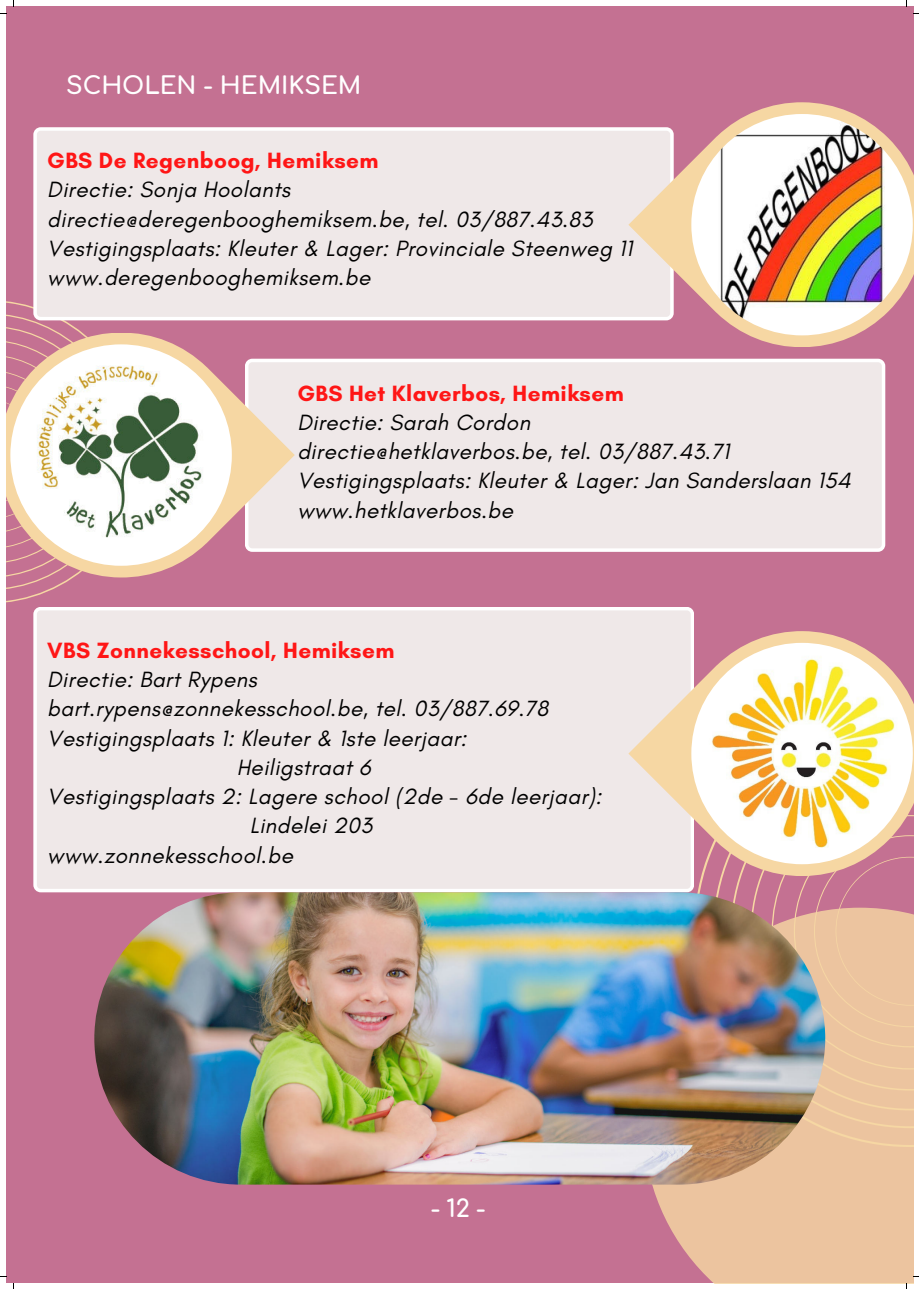
<style>
.page{position:relative;width:919px;height:1289px;background:#fff}
.page>*{position:absolute;margin:0;border:0;box-sizing:border-box;transform-origin:0 0}
.t1{font:700 24px "Comfortaa";color:#fff}
.t2{font:italic 22.5px/29.2px "Glacial Indifference";letter-spacing:.02em;color:#000}
.t3{font:700 22.5px "Glacial Indifference";letter-spacing:.02em;color:#ff1616}
</style>
<div class="page">
<div style="left:6px;top:6px;width:907px;height:1277px;background:#c47192"></div>
<svg style="left:716px;top:876px;width:145px;height:31px"></svg>
<div style="left:33px;top:607px;width:661px;height:285px;background:#efe8e8"></div>
<svg style="left:6px;top:301px;width:134px;height:302px"></svg>
<svg style="left:643px;top:907px;width:270px;height:375px;background:#e9be9d"></svg>
<img style="left:94px;top:892px;width:731px;height:292px;border-radius:146px">
<div style="left:33px;top:127px;width:595px;height:193px;background:#efe8e8"></div>
<svg style="left:628px;top:102px;width:285px;height:245px"></svg>
<img style="left:691px;top:114px;width:221px;height:221px;border-radius:50%">
<div style="left:294px;top:359px;width:591px;height:193px;background:#efe8e8"></div>
<svg style="left:6px;top:332px;width:288px;height:245px"></svg>
<img style="left:10px;top:344px;width:222px;height:221px;border-radius:50%">
<svg style="left:628px;top:631px;width:285px;height:245px"></svg>
<img style="left:691px;top:643px;width:221px;height:221px;border-radius:50%">
<p class="t1" style="left:66px;top:63px;width:297px">SCHOLEN - HEMIKSEM</p>
<p class="t3" style="left:47px;top:146px;width:332px">GBS De Regenboog, Hemiksem</p>
<p class="t2" style="left:47px;top:175px;width:586px">Directie: Sonja Hoolants directie@deregenbooghemiksem.be, tel. 03/887.43.83<br>Vestigingsplaats: Kleuter &amp; Lager: Provinciale Steenweg 11 www.deregenbooghemiksem.be</p>
<p class="t3" style="left:297px;top:379px;width:328px">GBS Het Klaverbos, Hemiksem</p>
<p class="t2" style="left:297px;top:408px;width:554px">Directie: Sarah Cordon<br>directie@hetklaverbos.be, tel. 03/887.43.71<br>Vestigingsplaats: Kleuter &amp; Lager: Jan Sanderslaan 154 www.hetklaverbos.be</p>
<p class="t3" style="left:47px;top:636px;width:348px">VBS Zonnekesschool, Hemiksem</p>
<p class="t2" style="left:47px;top:665px;width:211px">Directie: Bart Rypens</p>
<p class="t2" style="left:47px;top:694px;width:502px">bart.rypens@zonnekesschool.be, tel. 03/887.69.78</p>
<p class="t2" style="left:47px;top:723px;width:420px">Vestigingsplaats 1: Kleuter &amp; 1ste leerjaar:</p>
<p class="t2" style="left:236px;top:753px;width:135px">Heiligstraat 6</p>
<p class="t2" style="left:47px;top:782px;width:555px">Vestigingsplaats 2: Lagere school (2de - 6de leerjaar):</p>
<p class="t2" style="left:250px;top:811px;width:124px">Lindelei 203</p>
<p class="t2" style="left:47px;top:840px;width:247px">www.zonnekesschool.be</p>
<p class="t1" style="left:430px;top:1186px;width:56px">- 12 -</p>
</div>
